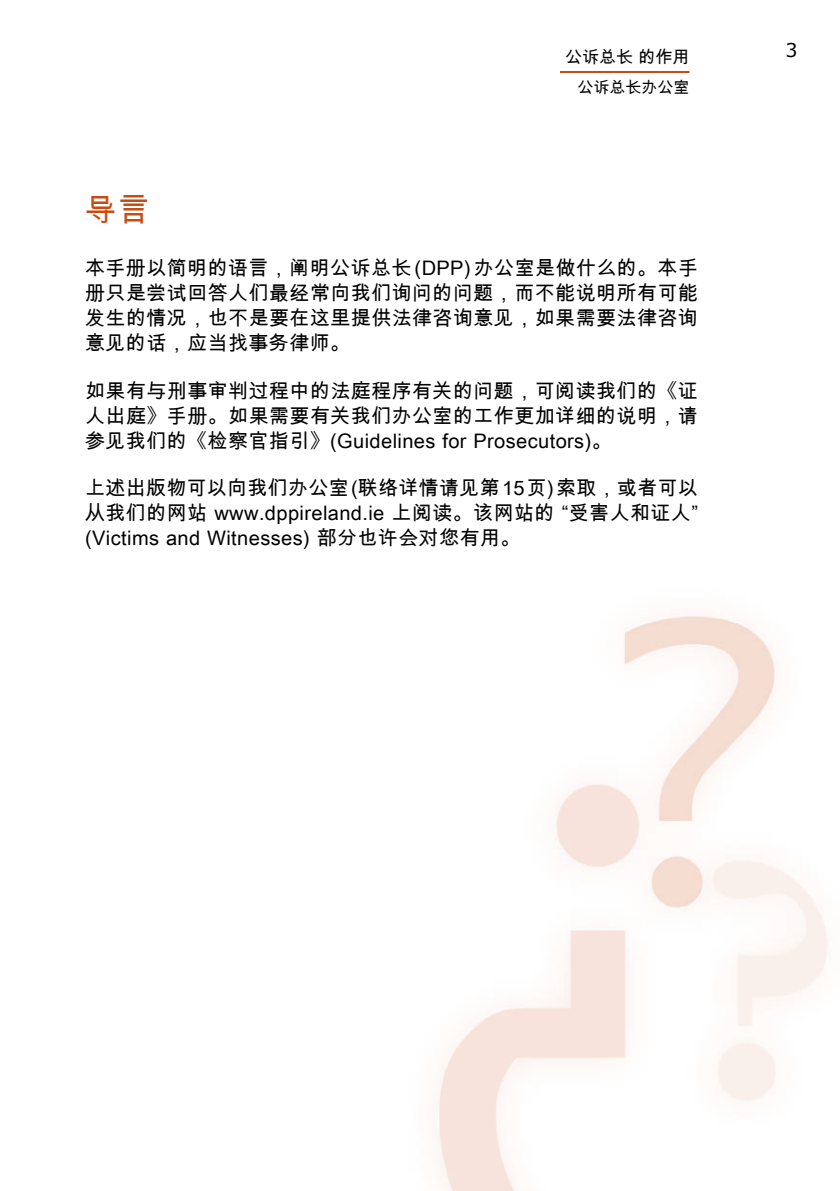
<style>
.page{position:relative;width:840px;height:1191px;background:#fff}
.page>*{position:absolute;margin:0;border:0;box-sizing:border-box;transform-origin:0 0}
.t1{font:32px "Arial Unicode MS";color:#c84b12}
.t2{font:20px/25px "Arial Unicode MS";letter-spacing:.02em;color:#000;text-align:justify}
.t3{font:17px "Arial Unicode MS";color:#000}
.t4{font:16px "Arial Unicode MS";color:#000}
</style>
<div class="page">
<img style="left:433px;top:613px;width:395px;height:578px">
<hr style="left:559px;top:71px;width:130px;height:2px;background:#c84b12">
<p class="t3" style="left:565px;top:44px;width:126px">公诉总长 的作用</p>
<p class="t4" style="left:577px;top:76px;width:113px">公诉总长办公室</p>
<h1 class="t1" style="left:85px;top:187px;width:66px">导言</h1>
<p class="t2" style="left:85px;top:255px;width:614px">本手册以简明的语言，阐明公诉总长 (DPP) 办公室是做什么的。本手册只是尝试回答人们最经常向我们询问的问题，而不能说明所有可能发生的情况，也不是要在这里提供法律咨询意见，如果需要法律咨询意见的话，应当找事务律师。</p>
<p class="t2" style="left:85px;top:377px;width:614px">如果有与刑事审判过程中的法庭程序有关的问题，可阅读我们的《证人出庭》手册。如果需要有关我们办公室的工作更加详细的说明，请参见我们的《检察官指引》(Guidelines for Prosecutors)。</p>
<p class="t2" style="left:85px;top:475px;width:614px">上述出版物可以向我们办公室 (联络详情请见第 15 页) 索取，或者可以从我们的网站 www.dppireland.ie 上阅读。该网站的 “受害人和证人” (Victims and Witnesses) 部分也许会对您有用。</p>
</div>
